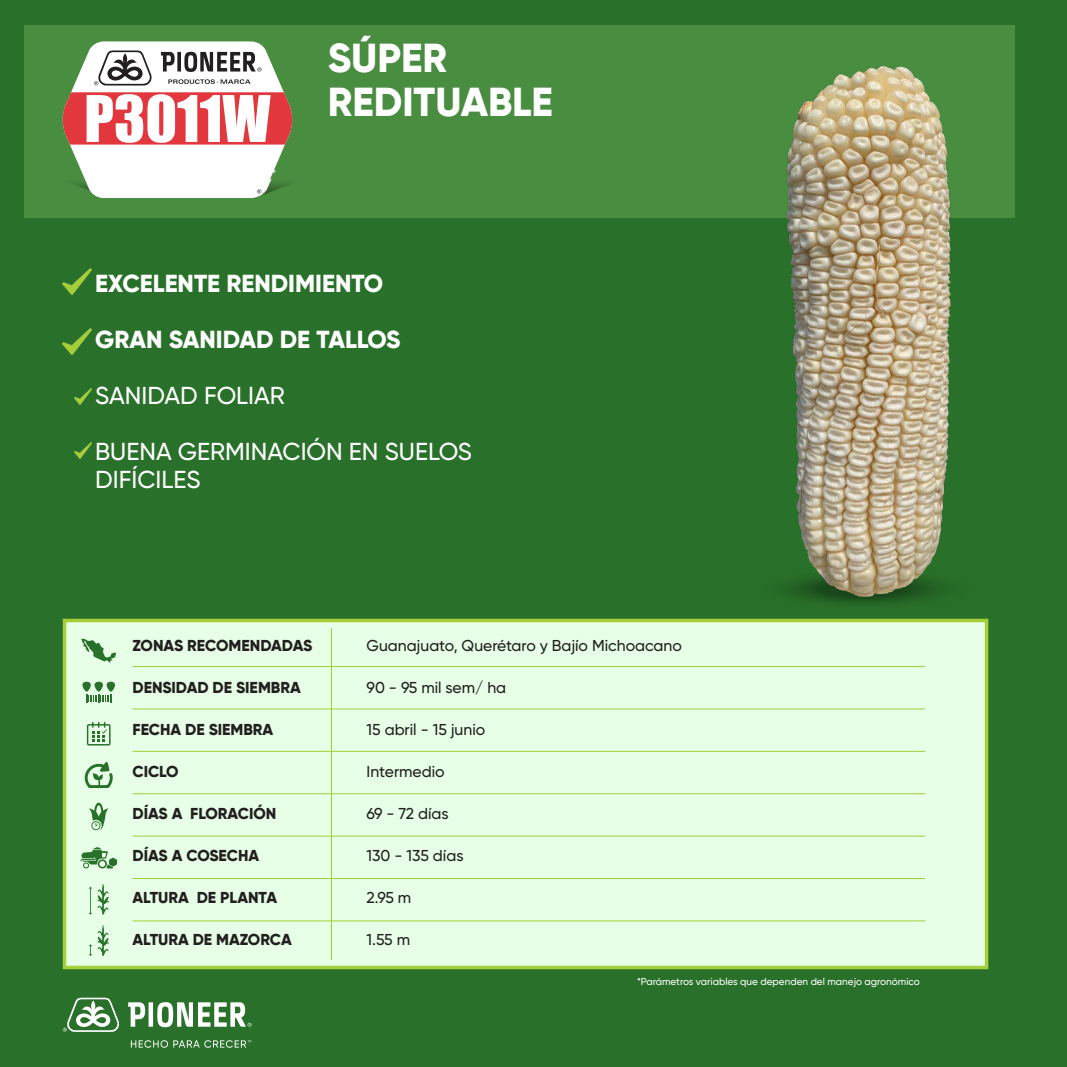
<style>
.page{position:relative;width:1067px;height:1067px;background:#29712a}
.page>*{position:absolute;margin:0;border:0;box-sizing:border-box;transform-origin:0 0}
.t1{font:59.32px "Impact";color:#fff}
.t2{font:800 40.25px/43.8px "Gilroy";color:#fff}
.t3{font:500 24.5px/28px "Gilroy";color:#fff}
.t4{font:800 24.5px "Gilroy";color:#fff}
.t5{font:800 15.75px "Gilroy";color:#231f20}
.t6{font:500 15.75px "Gilroy";color:#231f20}
.t7{font:500 9.97px "Gilroy";color:#fff}
</style>
<div class="page">
<div style="left:24px;top:25px;width:991px;height:193px;background:#498d41"></div>
<svg style="left:63px;top:41px;width:229px;height:157px;background:#d3a49d"></svg>
<svg style="left:128px;top:1002px;width:17px;height:24px"></svg>
<div style="left:148px;top:1002px;width:5px;height:24px;background:#fff"></div>
<svg style="left:157px;top:1002px;width:94px;height:25px"></svg>
<svg style="left:63px;top:997px;width:57px;height:35px"></svg>
<svg style="left:131px;top:1040px;width:120px;height:7px"></svg>
<div style="left:63px;top:618px;width:925px;height:351px;background:#e6ffe6;border:4px solid #a6ce3b"></div>
<svg style="left:87px;top:722px;width:24px;height:23px"></svg>
<svg style="left:85px;top:762px;width:28px;height:26px"></svg>
<svg style="left:89px;top:802px;width:20px;height:28px"></svg>
<svg style="left:80px;top:847px;width:37px;height:21px"></svg>
<svg style="left:82px;top:681px;width:9px;height:11px"></svg>
<svg style="left:94px;top:681px;width:9px;height:11px"></svg>
<svg style="left:106px;top:681px;width:9px;height:11px"></svg>
<svg style="left:86px;top:694px;width:25px;height:9px"></svg>
<svg style="left:89px;top:884px;width:20px;height:30px"></svg>
<svg style="left:89px;top:925px;width:20px;height:31px"></svg>
<svg style="left:81px;top:639px;width:35px;height:24px"></svg>
<hr style="left:133px;top:666px;width:792px;height:1px;background:#a6ce39">
<hr style="left:133px;top:708px;width:792px;height:1px;background:#a6ce39">
<hr style="left:133px;top:751px;width:792px;height:1px;background:#a6ce39">
<hr style="left:133px;top:793px;width:792px;height:1px;background:#a6ce39">
<hr style="left:133px;top:835px;width:792px;height:1px;background:#a6ce39">
<hr style="left:133px;top:878px;width:792px;height:1px;background:#a6ce39">
<hr style="left:133px;top:920px;width:792px;height:1px;background:#a6ce39">
<hr style="left:331px;top:628px;width:1px;height:332px;background:#a6ce39">
<img style="left:784px;top:66px;width:167px;height:538px">
<img style="left:63px;top:268px;width:29px;height:26px">
<img style="left:63px;top:328px;width:29px;height:26px">
<img style="left:74px;top:388px;width:18px;height:16px">
<img style="left:74px;top:443px;width:18px;height:16px">
<p class="t1" style="left:84px;top:82px;width:188px">P3011W</p>
<p class="t2" style="left:328px;top:36px;width:227px">SÚPER<br>REDITUABLE</p>
<p class="t4" style="left:95px;top:268px;width:289px">EXCELENTE RENDIMIENTO</p>
<p class="t4" style="left:95px;top:324px;width:307px">GRAN SANIDAD DE TALLOS</p>
<p class="t3" style="left:95px;top:381px;width:191px">SANIDAD FOLIAR</p>
<p class="t3" style="left:95px;top:437px;width:378px">BUENA GERMINACIÓN EN SUELOS<br>DIFÍCILES</p>
<p class="t5" style="left:132px;top:635px;width:181px">ZONAS RECOMENDADAS</p>
<p class="t5" style="left:132px;top:677px;width:170px">DENSIDAD DE SIEMBRA</p>
<p class="t5" style="left:132px;top:719px;width:142px">FECHA DE SIEMBRA</p>
<p class="t5" style="left:132px;top:761px;width:48px">CICLO</p>
<p class="t5" style="left:132px;top:803px;width:145px">DÍAS A FLORACIÓN</p>
<p class="t5" style="left:132px;top:845px;width:128px">DÍAS A COSECHA</p>
<p class="t5" style="left:132px;top:887px;width:146px">ALTURA DE PLANTA</p>
<p class="t5" style="left:132px;top:929px;width:161px">ALTURA DE MAZORCA</p>
<p class="t6" style="left:366px;top:636px;width:317px">Guanajuato, Querétaro y Bajío Michoacano</p>
<p class="t6" style="left:366px;top:678px;width:141px">90 - 95 mil sem/ ha</p>
<p class="t6" style="left:366px;top:720px;width:120px">15 abril - 15 junio</p>
<p class="t6" style="left:366px;top:762px;width:80px">Intermedio</p>
<p class="t6" style="left:366px;top:804px;width:84px">69 - 72 días</p>
<p class="t6" style="left:366px;top:846px;width:98px">130 - 135 días</p>
<p class="t6" style="left:366px;top:888px;width:46px">2.95 m</p>
<p class="t6" style="left:366px;top:930px;width:45px">1.55 m</p>
<p class="t7" style="left:637px;top:975px;width:284px">*Parámetros variables que dependen del manejo agronómico</p>
</div>
